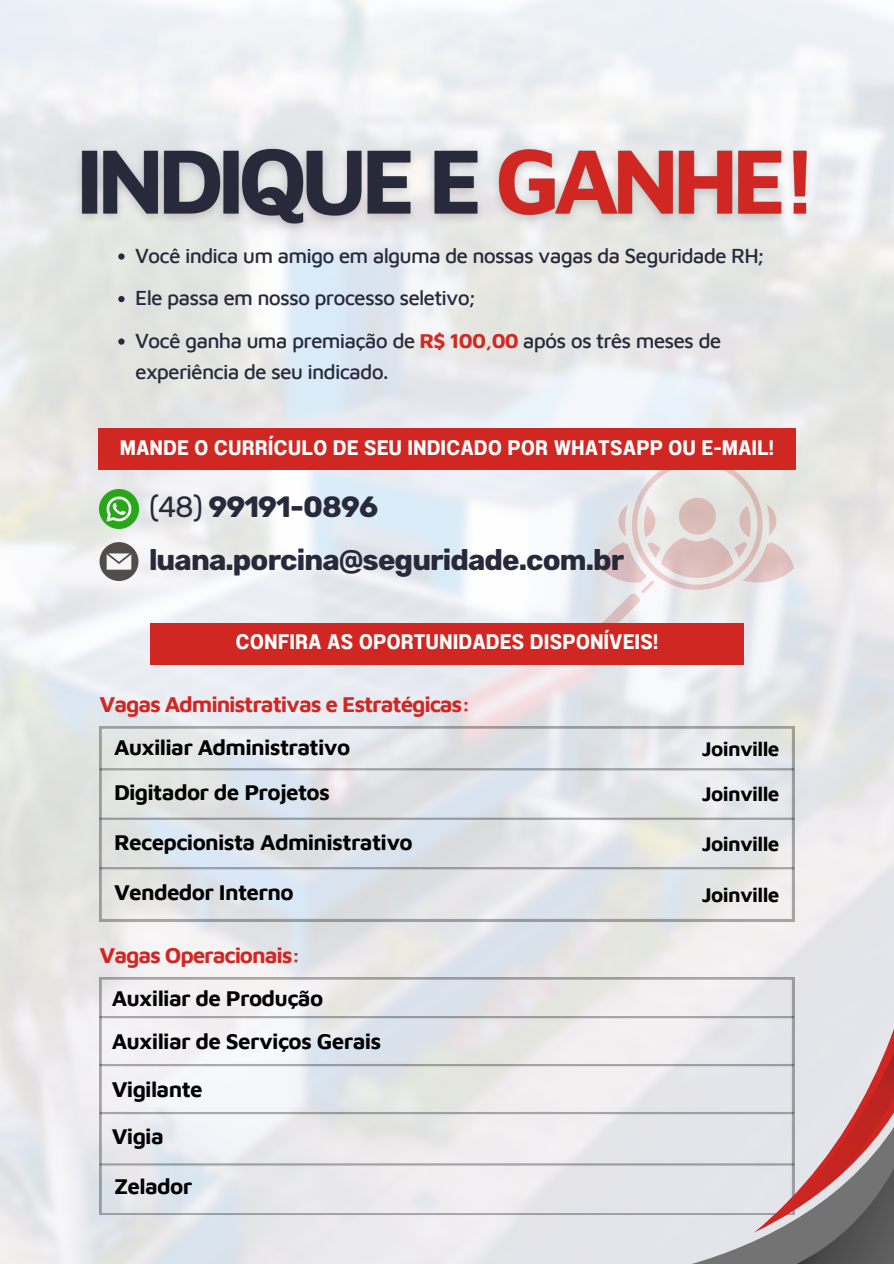
<style>
.page{position:relative;width:894px;height:1264px;background:#fff}
.page>*{position:absolute;margin:0;border:0;box-sizing:border-box;transform-origin:0 0}
.t1{font:700 29.25px "Rubik";letter-spacing:-.03em;color:#282a3c}
.t2{font:700 22.5px "Maven Pro";letter-spacing:-.05em;color:#d12723}
.t3{font:700 22.35px "Maven Pro";letter-spacing:-.03em;color:#000}
.t4{font:500 21px/31.2px "Maven Pro";letter-spacing:-.04em;color:#282a3c}
.t5{font:21px "Anantason Bold Wd 75";letter-spacing:.03em;color:#fff}
.t6{font:700 20.7px "Maven Pro";letter-spacing:-.03em;color:#000}
.s1{font-weight:700;color:#d12922}
.s2{font-weight:400}
</style>
<div class="page">
<img style="left:0;top:0;width:893px;height:1263px">
<svg style="left:118px;top:253px;width:6px;height:7px"></svg>
<svg style="left:118px;top:296px;width:6px;height:6px"></svg>
<svg style="left:118px;top:338px;width:6px;height:7px"></svg>
<div style="left:98px;top:428px;width:697px;height:42px;background:#d12723"></div>
<div style="left:150px;top:622px;width:593px;height:42px;background:#d12723"></div>
<img style="left:99px;top:489px;width:40px;height:40px">
<svg style="left:99px;top:542px;width:39px;height:39px"></svg>
<svg style="left:99px;top:977px;width:635px;height:237px"></svg>
<svg style="left:99px;top:726px;width:694px;height:195px"></svg>
<hr style="left:99px;top:1015px;width:694px;height:3px;background:#000">
<hr style="left:99px;top:1063px;width:694px;height:3px;background:#000">
<hr style="left:99px;top:1111px;width:694px;height:3px;background:#000">
<hr style="left:99px;top:817px;width:694px;height:2px;background:#000">
<hr style="left:99px;top:867px;width:694px;height:2px;background:#000">
<hr style="left:99px;top:1163px;width:694px;height:2px;background:#000">
<hr style="left:99px;top:768px;width:694px;height:2px;background:#000">
<svg style="left:753px;top:873px;width:140px;height:85px;fill:#f0edef"></svg>
<svg style="left:586px;top:1049px;width:148px;height:214px;fill:#e4e4ea"></svg>
<svg style="left:734px;top:958px;width:159px;height:305px"></svg>
<img style="left:67px;top:124px;width:753px;height:118px">
<p class="t4" style="left:135px;top:239px;width:630px">Você indica um amigo em alguma de nossas vagas da Seguridade RH;</p>
<p class="t4" style="left:135px;top:282px;width:341px">Ele passa em nosso processo seletivo;</p>
<p class="t4" style="left:135px;top:324px;width:587px">Você ganha uma premiação de <span class="s1">R$ 100,00</span> após os três meses de experiência de seu indicado.</p>
<p class="t5" style="left:120px;top:435px;width:654px">MANDE O CURRÍCULO DE SEU INDICADO POR WHATSAPP OU E-MAIL!</p>
<h5 class="t1" style="left:149px;top:490px;width:231px"><span class="s2">(48)</span> 99191-0896</h5>
<p class="t1" style="left:149px;top:542px;width:476px">luana.porcina@seguridade.com.br</p>
<h4 class="t5" style="left:236px;top:629px;width:423px">CONFIRA AS OPORTUNIDADES DISPONÍVEIS!</h4>
<p class="t2" style="left:99px;top:690px;width:372px">Vagas Administrativas e Estratégicas:</p>
<p class="t3" style="left:114px;top:733px;width:238px">Auxiliar Administrativo</p>
<p class="t3" style="left:114px;top:778px;width:217px">Digitador de Projetos</p>
<p class="t3" style="left:114px;top:828px;width:300px">Recepcionista Administrativo</p>
<p class="t3" style="left:114px;top:878px;width:181px">Vendedor Interno</p>
<h5 class="t2" style="left:99px;top:941px;width:203px">Vagas Operacionais:</h5>
<p class="t3" style="left:112px;top:984px;width:213px">Auxiliar de Produção</p>
<h4 class="t3" style="left:112px;top:1027px;width:271px">Auxiliar de Serviços Gerais</h4>
<p class="t3" style="left:112px;top:1075px;width:93px">Vigilante</p>
<p class="t3" style="left:112px;top:1122px;width:54px">Vigia</p>
<p class="t3" style="left:114px;top:1172px;width:80px">Zelador</p>
<p class="t6" style="left:701px;top:736px;width:79px">Joinville</p>
<p class="t6" style="left:701px;top:781px;width:79px">Joinville</p>
<p class="t6" style="left:701px;top:831px;width:79px">Joinville</p>
<p class="t6" style="left:701px;top:881px;width:79px">Joinville</p>
</div>
